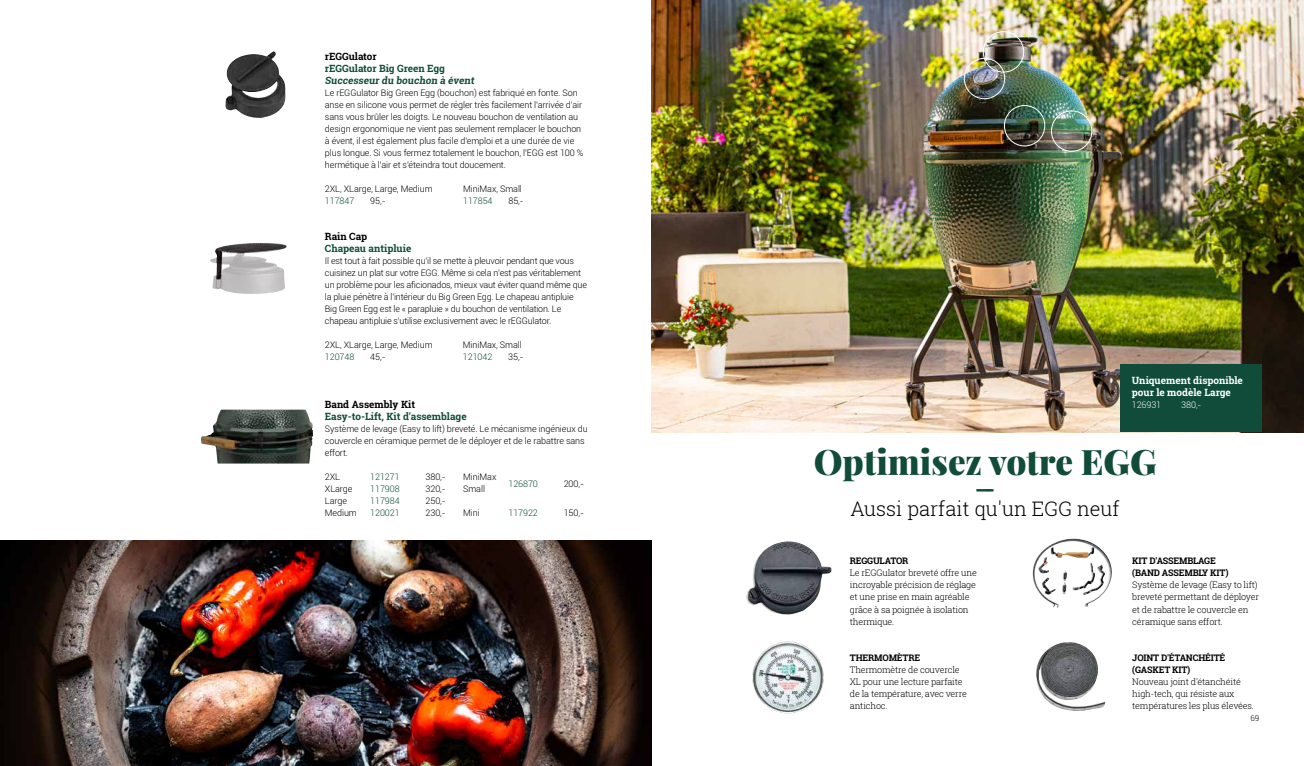
<style>
.page{position:relative;width:1304px;height:766px;background:#fff}
.page>*{position:absolute;margin:0;border:0;box-sizing:border-box;transform-origin:0 0}
.t1{font:900 35px "Playfair Display";color:#104c39}
.t2{font:700 22px "Roboto Slab";color:#104c39}
.t3{font:300 20px "Roboto Slab";color:#000}
.t4{font:700 10px/12px "Roboto Slab";color:#104c39}
.t5{font:700 10px/12px "Roboto Slab";color:#fff}
.t6{font:700 10px "Roboto Slab";color:#000}
.t7{font:300 9px/12px "Roboto";letter-spacing:-.01em;color:#000}
.t8{font:300 9px/12px "Roboto Slab";letter-spacing:-.02em;color:#000}
.t9{font:700 9px/12px "Roboto Slab";letter-spacing:-.02em;color:#000}
.t10{font:300 9px "Roboto";letter-spacing:-.01em;color:#104c39}
.t11{font:300 9px "Roboto";letter-spacing:-.01em;color:#fff}
.t12{font:300 8px "Roboto";color:#000}
.s1{font-family:"Roboto Slab"}
</style>
<div class="page">
<img style="left:0;top:540px;width:652px;height:225px">
<img style="left:225px;top:51px;width:61px;height:67px">
<img style="left:652px;top:0;width:652px;height:432px">
<div style="left:983px;top:31px;width:41px;height:42px;border:1px solid #fff;border-radius:50%"></div>
<div style="left:964px;top:58px;width:41px;height:41px;border:1px solid #fff;border-radius:50%"></div>
<div style="left:1004px;top:105px;width:41px;height:41px;border:1px solid #fff;border-radius:50%"></div>
<div style="left:1051px;top:110px;width:41px;height:42px;border:1px solid #fff;border-radius:50%"></div>
<img style="left:746px;top:541px;width:86px;height:74px">
<img style="left:752px;top:641px;width:72px;height:73px">
<img style="left:1032px;top:539px;width:77px;height:69px">
<img style="left:1036px;top:642px;width:69px;height:68px">
<img style="left:210px;top:243px;width:77px;height:51px">
<div style="left:1120px;top:364px;width:141px;height:68px;background:#104c39"></div>
<img style="left:201px;top:409px;width:112px;height:54px">
<p class="t6" style="left:325px;top:50px;width:53px">rEGGulator</p>
<p class="t4" style="left:325px;top:62px;width:153px">rEGGulator Big Green Egg<br>Successeur du bouchon à évent</p>
<p class="t7" style="left:325px;top:87px;width:260px">Le rEGGulator Big Green Egg (bouchon) est fabriqué en fonte. Son anse en silicone vous permet de régler très facilement l'arrivée d'air sans vous brûler les doigts. Le nouveau bouchon de ventilation au design ergonomique ne vient pas seulement remplacer le bouchon à évent, il est également plus facile d'emploi et a une durée de vie plus longue. Si vous fermez totalement le bouchon, l'EGG est 100 % hermétique à l'air et s'éteindra tout doucement.</p>
<p class="t7" style="left:325px;top:182px;width:109px">2XL, XLarge, Large, Medium</p>
<p class="t10" style="left:325px;top:195px;width:31px">117847</p>
<p class="t7" style="left:370px;top:194px;width:17px">95,-</p>
<p class="t7" style="left:463px;top:182px;width:60px">MiniMax, Small</p>
<p class="t10" style="left:463px;top:195px;width:31px">117854</p>
<p class="t7" style="left:508px;top:194px;width:17px">85,-</p>
<p class="t6" style="left:325px;top:230px;width:44px">Rain Cap</p>
<p class="t4" style="left:325px;top:242px;width:88px">Chapeau antipluie</p>
<p class="t7" style="left:325px;top:255px;width:264px">Il est tout à fait possible qu'il se mette à pleuvoir pendant que vous cuisinez un plat sur votre EGG. Même si cela n'est pas véritablement un problème pour les aficionados, mieux vaut éviter quand même que la pluie pénètre à l'intérieur du Big Green Egg. Le chapeau antipluie Big Green Egg est le « parapluie <span class="s1">»</span> du bouchon de ventilation. Le chapeau antipluie s'utilise exclusivement avec le rEGGulator.</p>
<p class="t7" style="left:325px;top:338px;width:109px">2XL, XLarge, Large, Medium</p>
<p class="t10" style="left:325px;top:351px;width:31px">120748</p>
<p class="t7" style="left:370px;top:350px;width:17px">45,-</p>
<p class="t7" style="left:463px;top:338px;width:60px">MiniMax, Small</p>
<p class="t10" style="left:463px;top:351px;width:31px">121042</p>
<p class="t7" style="left:508px;top:350px;width:17px">35,-</p>
<p class="t6" style="left:325px;top:398px;width:92px">Band Assembly Kit</p>
<p class="t4" style="left:325px;top:410px;width:143px">Easy-to-Lift, Kit d'assemblage</p>
<p class="t7" style="left:325px;top:423px;width:264px">Système de levage (Easy to lift) breveté. Le mécanisme ingénieux du couvercle en céramique permet de le déployer et de le rabattre sans effort.</p>
<p class="t7" style="left:325px;top:471px;width:17px">2XL</p>
<p class="t10" style="left:370px;top:471px;width:31px">121271</p>
<p class="t7" style="left:426px;top:471px;width:22px">380,-</p>
<p class="t7" style="left:325px;top:482px;width:29px">XLarge</p>
<p class="t10" style="left:370px;top:483px;width:31px">117908</p>
<p class="t7" style="left:426px;top:482px;width:22px">320,-</p>
<p class="t7" style="left:325px;top:494px;width:24px">Large</p>
<p class="t10" style="left:370px;top:495px;width:31px">117984</p>
<p class="t7" style="left:426px;top:494px;width:22px">250,-</p>
<p class="t7" style="left:325px;top:506px;width:33px">Medium</p>
<p class="t10" style="left:370px;top:507px;width:31px">120021</p>
<p class="t7" style="left:426px;top:506px;width:22px">230,-</p>
<p class="t7" style="left:463px;top:470px;width:35px">MiniMax</p>
<p class="t10" style="left:508px;top:478px;width:31px">126870</p>
<p class="t7" style="left:564px;top:477px;width:22px">200,-</p>
<p class="t7" style="left:463px;top:482px;width:23px">Small</p>
<p class="t7" style="left:463px;top:507px;width:18px">Mini</p>
<p class="t10" style="left:508px;top:507px;width:31px">117922</p>
<p class="t7" style="left:564px;top:507px;width:22px">150,-</p>
<p class="t5" style="left:1132px;top:374px;width:113px">Uniquement disponible pour le modèle Large</p>
<p class="t11" style="left:1132px;top:399px;width:31px">126931</p>
<p class="t11" style="left:1181px;top:399px;width:22px">380,-</p>
<h1 class="t1" style="left:814px;top:438px;width:344px">Optimisez votre EGG</h1>
<h2 class="t2" style="left:975px;top:473px;width:21px">---</h2>
<h3 class="t3" style="left:850px;top:494px;width:271px">Aussi parfait qu'un EGG neuf</h3>
<p class="t9" style="left:850px;top:555px;width:60px">REGGULATOR</p>
<p class="t8" style="left:850px;top:567px;width:129px">Le rEGGulator breveté offre une incroyable précision de réglage et une prise en main agréable grâce à sa poignée à isolation thermique.</p>
<p class="t9" style="left:850px;top:651px;width:72px">THERMOMÈTRE</p>
<p class="t8" style="left:850px;top:662px;width:119px">Thermomètre de couvercle<br>XL pour une lecture parfaite de la température, avec verre antichoc.</p>
<p class="t9" style="left:1132px;top:555px;width:98px">KIT D'ASSEMBLAGE (BAND ASSEMBLY KIT)</p>
<p class="t8" style="left:1132px;top:579px;width:128px">Système de levage (Easy to lift) breveté permettant de déployer et de rabattre le couvercle en céramique sans effort.</p>
<p class="t9" style="left:1132px;top:651px;width:95px">JOINT D'ÉTANCHÉITÉ (GASKET KIT)</p>
<p class="t8" style="left:1132px;top:674px;width:123px">Nouveau joint d'étanchéité high-tech, qui résiste aux températures les plus élevées.</p>
<p class="t12" style="left:1250px;top:712px;width:10px">69</p>
</div>
